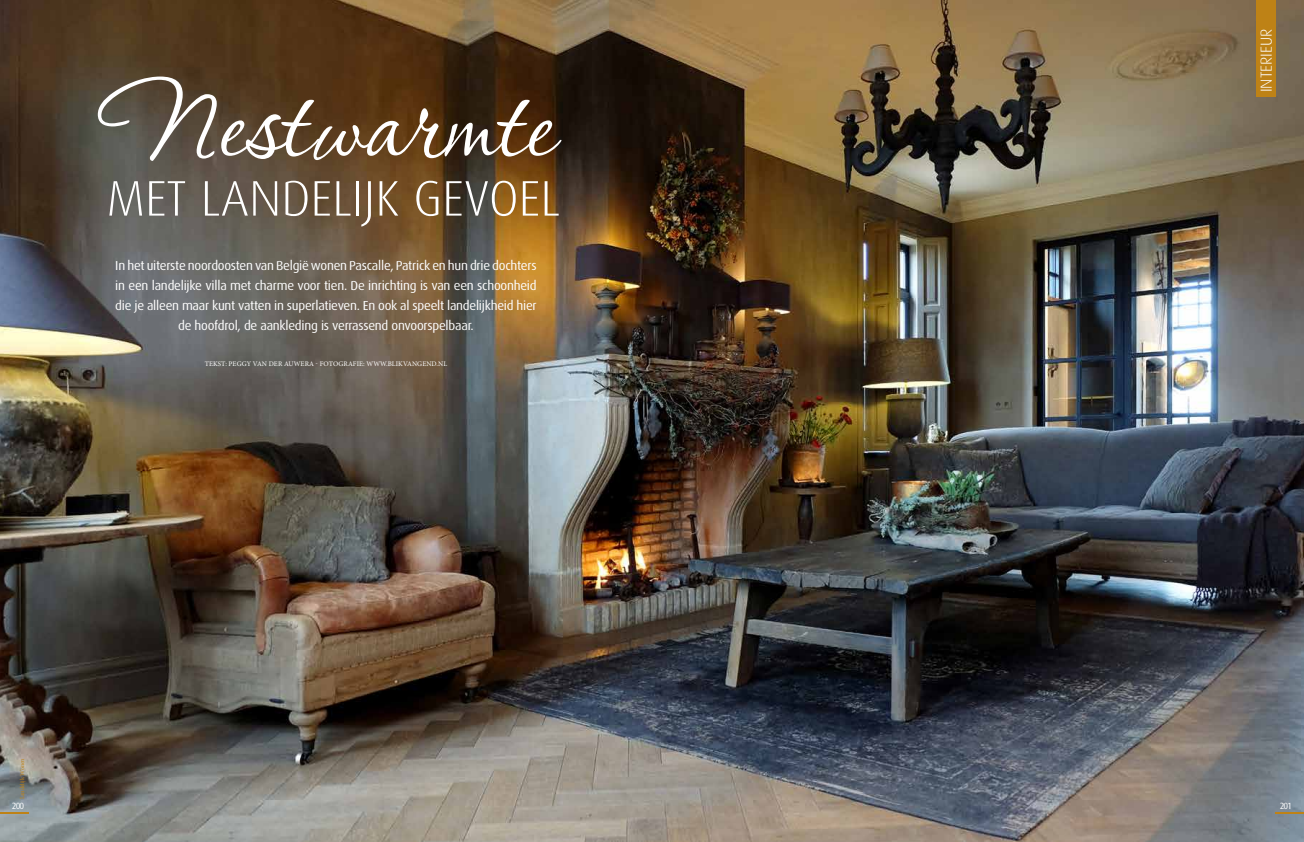
<style>
.page{position:relative;width:1304px;height:842px;background:#fff}
.page>*{position:absolute;margin:0;border:0;box-sizing:border-box;transform-origin:0 0}
.t1{font:136.7px "P22 Corinthia";color:#fff}
.t2{font:300 50px "Dax";color:#fff}
.t3{font:300 16px "Dax";color:#fff}
.t4{font:13px/20px "Dax";letter-spacing:-.02em;color:#fff;text-align:center}
.t5{font:9px "Dax";letter-spacing:-.12em;color:#fff}
.t6{font:7px "Minion Pro";letter-spacing:.01em;color:#fff}
.t7{font:6px "Minion Pro";letter-spacing:-.005em;color:#be8216}
</style>
<div class="page">
<img style="left:0;top:0;width:1304px;height:842px">
<div style="left:1256px;top:0;width:20px;height:96px;background:#be8216"></div>
<hr style="left:1276px;top:812px;width:28px;height:2px;background:#be8216">
<hr style="left:0;top:812px;width:28px;height:2px;background:#be8216">
<h1 class="t1" style="left:97px;top:53px;width:458px">Nestwarmte</h1>
<h2 class="t2" style="left:106px;top:171px;width:455px">MET LANDELIJK GEVOEL</h2>
<p class="t4" style="left:115px;top:256px;width:423px">In het uiterste noordoosten van België wonen Pascalle, Patrick en hun drie dochters in een landelijke villa met charme voor tien. De inrichting is van een schoonheid die je alleen maar kunt vatten in superlatieven. En ook al speelt landelijkheid hier de hoofdrol, de aankleding is verrassend onvoorspelbaar.</p>
<p class="t6" style="left:205px;top:359px;width:244px">TEKST: PEGGY VAN DER AUWERA - FOTOGRAFIE: WWW.BLIKVANGEND.NL</p>
<p class="t7" style="left:18px;top:799px;width:43px;rotate:-90deg">Landelijk Wonen</p>
<p class="t3" style="left:1257px;top:92px;width:65px;rotate:-90deg">INTERIEUR</p>
<p class="t5" style="left:12px;top:801px;width:14px">200</p>
<p class="t5" style="left:1280px;top:801px;width:14px">201</p>
</div>
